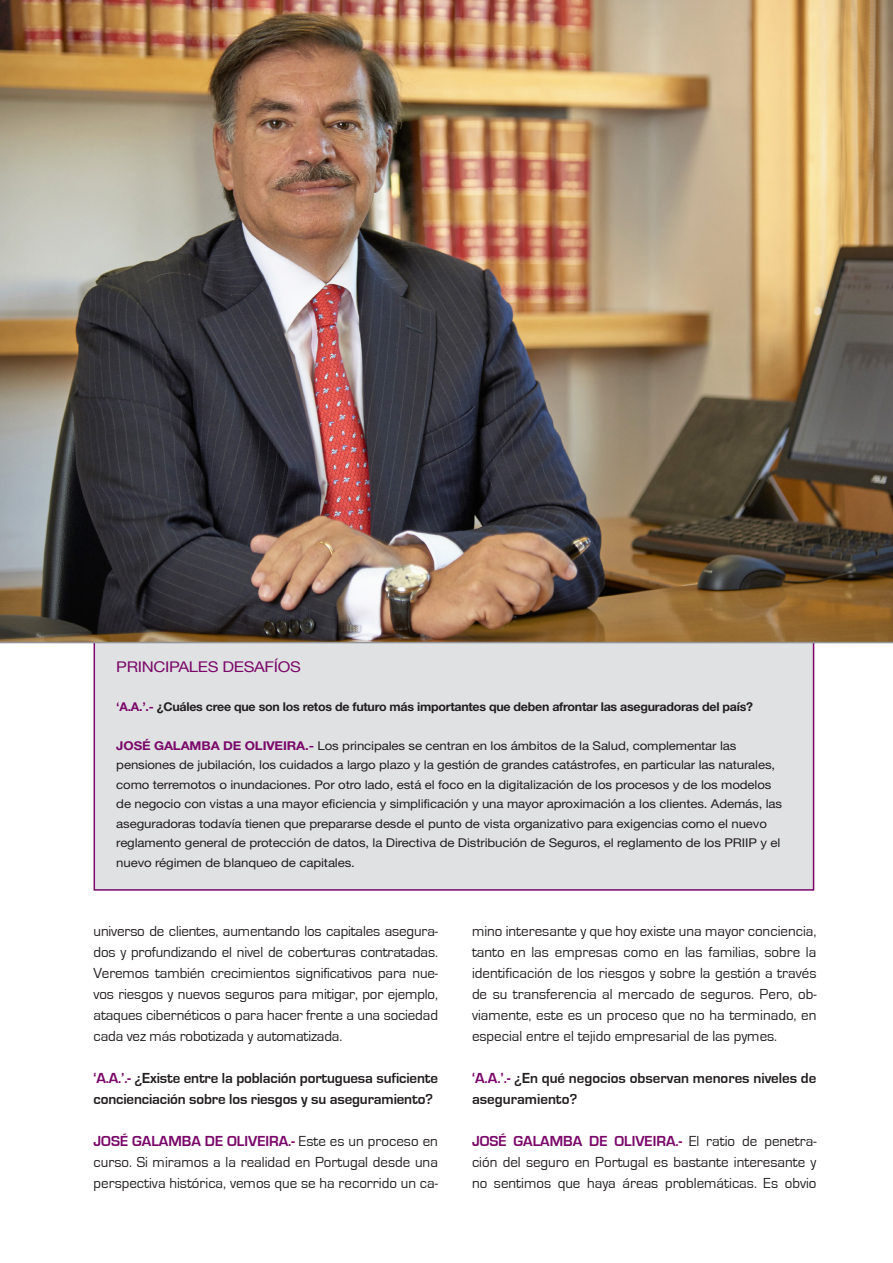
<style>
.page{position:relative;width:893px;height:1263px;background:#fff}
.page>*{position:absolute;margin:0;border:0;box-sizing:border-box;transform-origin:0 0}
.Texto_pregunta_entre{font:15px/21px "Eurostile";color:#231f20;text-align:justify}
.Texto_pregunta_entre-2{font:700 15px/21px "Eurostile";letter-spacing:-.01em;color:#231f20}
.Texto_cuadro{font:14.85px "Helvetica Neue LT Std";letter-spacing:-.02em;color:#7a0869;scale:1.12 1}
.Texto_cuadro-2{font:12.15px/19.5px "Helvetica Neue LT Std";letter-spacing:-.01em;color:#231f20;scale:1.09 1}
.Texto_cuadro-3{font:700 12.15px "Helvetica Neue LT Std";letter-spacing:-.02em;color:#231f20}
.s1{color:#7a0869}
.s2{font-weight:700;color:#7a0869}
</style>
<div class="page">
<div style="left:94px;top:620px;width:720px;height:270px;background:#e0e1e3"></div>
<img style="left:0;top:0;width:893px;height:643px">
<p class="Texto_cuadro" style="left:116px;top:657px;width:166px">PRINCIPALES DESAFÍOS</p>
<p class="Texto_cuadro-3" style="left:116px;top:699px;width:638px"><span class="s1">‘A.A.’.-</span> ¿Cuáles cree que son los retos de futuro más importantes que deben afrontar las aseguradoras del país?</p>
<p class="Texto_cuadro-2" style="left:116px;top:735px;width:612px"><span class="s2">JOSÉ GALAMBA DE OLIVEIRA.-</span> Los principales se centran en los ámbitos de la Salud, complementar las pensiones de jubilación, los cuidados a largo plazo y la gestión de grandes catástrofes, en particular las naturales, como terremotos o inundaciones. Por otro lado, está el foco en la digitalización de los procesos y de los modelos de negocio con vistas a una mayor eficiencia y simplificación y una mayor aproximación a los clientes. Además, las aseguradoras todavía tienen que prepararse desde el punto de vista organizativo para exigencias como el nuevo reglamento general de protección de datos, la Directiva de Distribución de Seguros, el reglamento de los PRIIP y el nuevo régimen de blanqueo de capitales.</p>
<p class="Texto_pregunta_entre" style="left:94px;top:921px;width:346px">universo de clientes, aumentando los capitales asegura&shy;dos y profundizando el nivel de coberturas contratadas.<br>Veremos también crecimientos significativos para nue&shy;vos riesgos y nuevos seguros para mitigar, por ejemplo, ataques cibernéticos o para hacer frente a una sociedad cada vez más robotizada y automatizada.</p>
<p class="Texto_pregunta_entre-2" style="left:94px;top:1068px;width:346px"><span class="s1">‘A.A.’.-</span> ¿Existe entre la población portuguesa suficiente concienciación sobre los riesgos y su aseguramiento?</p>
<p class="Texto_pregunta_entre" style="left:94px;top:1131px;width:346px"><span class="s2">JOSÉ GALAMBA DE OLIVEIRA.-</span> Este es un proceso en curso. Si miramos a la realidad en Portugal desde una perspectiva histórica, vemos que se ha recorrido un ca-</p>
<p class="Texto_pregunta_entre" style="left:472px;top:921px;width:346px">mino interesante y que hoy existe una mayor conciencia, tanto en las empresas como en las familias, sobre la identificación de los riesgos y sobre la gestión a través de su transferencia al mercado de seguros. Pero, ob&shy;viamente, este es un proceso que no ha terminado, en especial entre el tejido empresarial de las pymes.</p>
<p class="Texto_pregunta_entre-2" style="left:472px;top:1068px;width:346px"><span class="s1">‘A.A.’.-</span> ¿En qué negocios observan menores niveles de aseguramiento?</p>
<p class="Texto_pregunta_entre" style="left:472px;top:1131px;width:346px"><span class="s2">JOSÉ GALAMBA DE OLIVEIRA.-</span> El ratio de penetra&shy;ción del seguro en Portugal es bastante interesante y no sentimos que haya áreas problemáticas. Es obvio</p>
</div>
